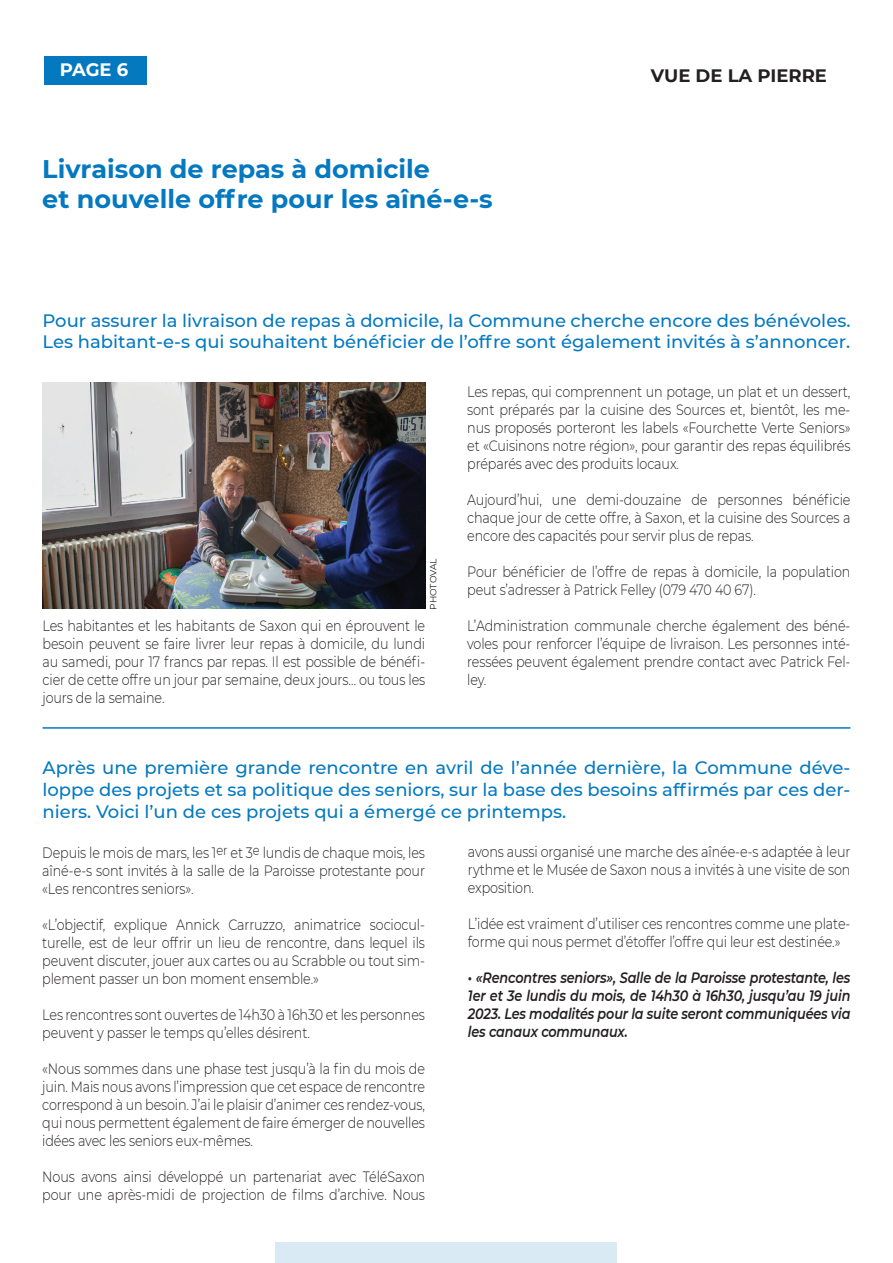
<style>
.page{position:relative;width:893px;height:1263px;background:#fff}
.page>*{position:absolute;margin:0;border:0;box-sizing:border-box;transform-origin:0 0}
.t1{font:700 25.5px/30.6px "Montserrat";color:#0579c0}
.t2{font:500 18px/21.6px "Montserrat";color:#0579c0}
.t3{font:700 18px "Montserrat";color:#231f20}
.t4{font:700 18px "Montserrat";color:#fff}
.t5{font:300 15px/18px "Montserrat";letter-spacing:-.01em;color:#231f20;text-align:justify;scale:.85 1}
.t6{font:italic 600 15px/18px "Montserrat";letter-spacing:-.01em;color:#231f20;text-align:justify;scale:.85 1}
.t7{font:9px "Montserrat";letter-spacing:-.01em;color:#231f20}
</style>
<div class="page">
<div style="left:45px;top:56px;width:102px;height:29px;background:#0579c0"></div>
<div style="left:276px;top:1242px;width:341px;height:21px;background:#d9eaf5"></div>
<img style="left:42px;top:382px;width:383px;height:226px">
<hr style="left:43px;top:727px;width:807px;height:2px;background:#0579c0">
<p class="t4" style="left:60px;top:56px;width:70px">PAGE 6</p>
<p class="t3" style="left:651px;top:63px;width:178px">VUE DE LA PIERRE</p>
<h1 class="t1" style="left:42px;top:152px;width:452px">Livraison de repas à domicile<br>et nouvelle offre pour les aîné-e-s</h1>
<p class="t2" style="left:43px;top:309px;width:809px">Pour assurer la livraison de repas à domicile, la Commune cherche encore des bénévoles.<br>Les habitant-e-s qui souhaitent bénéficier de l’offre sont également invités à s’annoncer.</p>
<p class="t7" style="left:427px;top:610px;width:53px;rotate:-90deg">PHOTOVAL</p>
<p class="t5" style="left:43px;top:616px;width:452px">Les habitantes et les habitants de Saxon qui en éprouvent le besoin peuvent se faire livrer leur repas à domicile, du lundi au samedi, pour 17 francs par repas. Il est possible de bénéfi&shy;cier de cette offre un jour par semaine, deux jours… ou tous les jours de la semaine.</p>
<p class="t5" style="left:467px;top:382px;width:452px">Les repas, qui comprennent un potage, un plat et un dessert, sont préparés par la cuisine des Sources et, bientôt, les me&shy;nus proposés porteront les labels «Fourchette Verte Seniors» et «Cuisinons notre région», pour garantir des repas équilibrés préparés avec des produits locaux.</p>
<p class="t5" style="left:467px;top:490px;width:452px">Aujourd’hui, une demi-douzaine de personnes bénéficie chaque jour de cette offre, à Saxon, et la cuisine des Sources a encore des capacités pour servir plus de repas.</p>
<p class="t5" style="left:467px;top:562px;width:452px">Pour bénéficier de l’offre de repas à domicile, la population peut s’adresser à Patrick Felley (079 470 40 67).</p>
<p class="t5" style="left:467px;top:616px;width:452px">L’Administration communale cherche également des béné&shy;voles pour renforcer l’équipe de livraison. Les personnes inté&shy;ressées peuvent également prendre contact avec Patrick Fel&shy;ley.</p>
<p class="t2" style="left:43px;top:756px;width:809px;text-align:justify">Après une première grande rencontre en avril de l’année dernière, la Commune déve&shy;loppe des projets et sa politique des seniors, sur la base des besoins affirmés par ces der&shy;niers. Voici l’un de ces projets qui a émergé ce printemps.</p>
<p class="t5" style="left:42px;top:843px;width:452px">Depuis le mois de mars, les 1<sup>er</sup> et 3<sup>e</sup> lundis de chaque mois, les aîné-e-s sont invités à la salle de la Paroisse protestante pour «Les rencontres seniors».</p>
<p class="t5" style="left:42px;top:915px;width:452px">«L’objectif, explique Annick Carruzzo, animatrice sociocul&shy;turelle, est de leur offrir un lieu de rencontre, dans lequel ils peuvent discuter, jouer aux cartes ou au Scrabble ou tout sim&shy;plement passer un bon moment ensemble.»</p>
<p class="t5" style="left:42px;top:1005px;width:452px">Les rencontres sont ouvertes de 14h30 à 16h30 et les personnes peuvent y passer le temps qu’elles désirent.</p>
<p class="t5" style="left:42px;top:1059px;width:452px">«Nous sommes dans une phase test jusqu’à la fin du mois de juin. Mais nous avons l’impression que cet espace de rencontre correspond à un besoin. J’ai le plaisir d’animer ces rendez-vous, qui nous permettent également de faire émerger de nouvelles idées avec les seniors eux-mêmes.</p>
<p class="t5" style="left:42px;top:1167px;width:452px">Nous avons ainsi développé un partenariat avec TéléSaxon pour une après-midi de projection de films d’archive. Nous</p>
<p class="t5" style="left:468px;top:842px;width:451px">avons aussi organisé une marche des aînée-e-s adaptée à leur rythme et le Musée de Saxon nous a invités à une visite de son exposition.</p>
<p class="t5" style="left:468px;top:914px;width:451px">L’idée est vraiment d’utiliser ces rencontres comme une plate&shy;forme qui nous permet d’étoffer l’offre qui leur est destinée.»</p>
<p class="t6" style="left:468px;top:968px;width:451px">• «Rencontres seniors», Salle de la Paroisse protestante, les 1er et 3e lundis du mois, de 14h30 à 16h30, jusqu’au 19 juin 2023. Les modalités pour la suite seront communiquées via les canaux communaux.</p>
</div>
